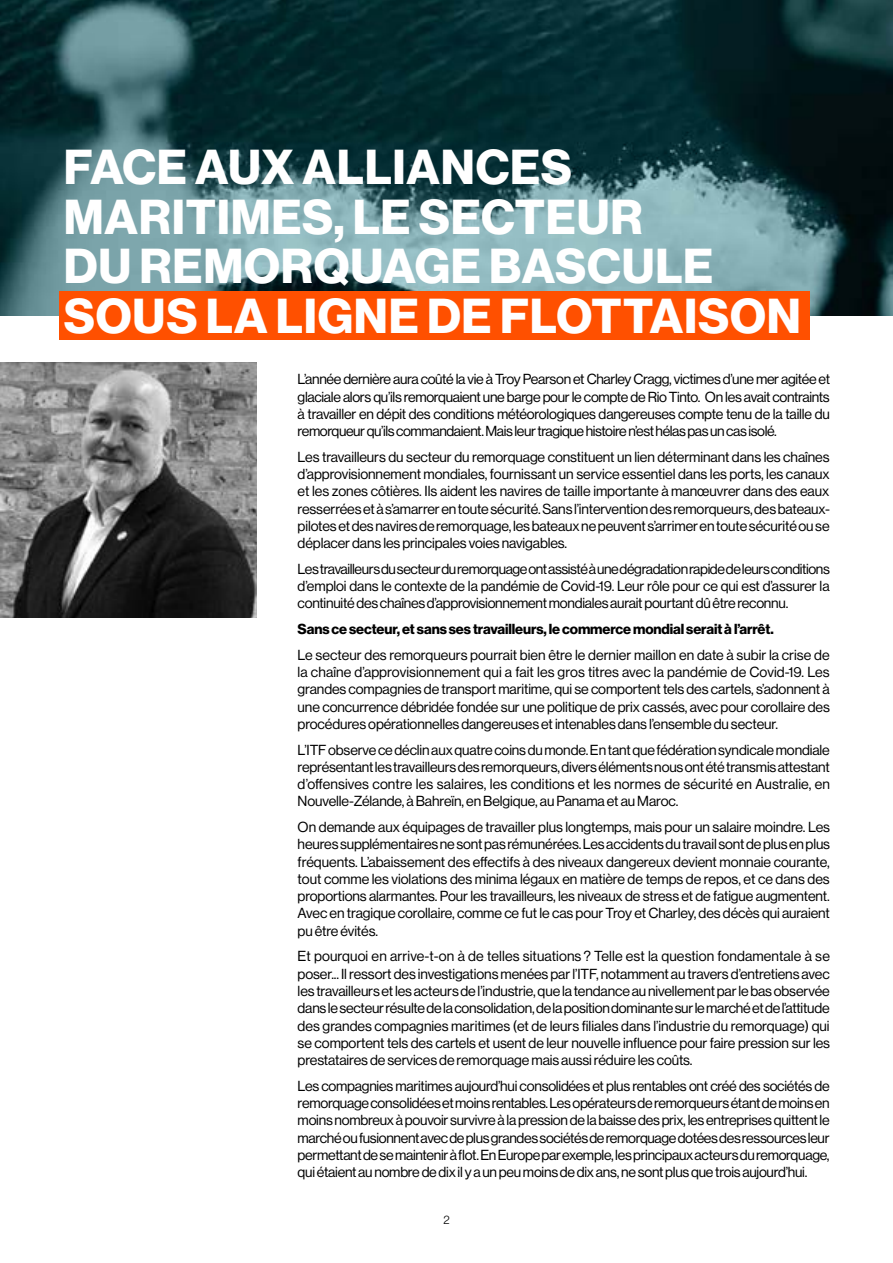
<style>
.page{position:relative;width:893px;height:1263px;background:#fff}
.page>*{position:absolute;margin:0;border:0;box-sizing:border-box;transform-origin:0 0}
.t1{font:48px/49.5px "N Haas Grotesk DS Pro 75 Bd";letter-spacing:.015em;color:#fff}
.t2{font:14.25px/17.2px "N Haas Grotesk DS Pro 55 Rg";letter-spacing:-.01em;color:#000;text-align:justify}
.t3{font:14.25px "N Haas Grotesk DS Pro 75 Bd";letter-spacing:-.01em;color:#000}
.t4{font:12px "N Haas Grotesk DS Pro 45 Lt";color:#000}
</style>
<div class="page">
<img style="left:0;top:0;width:893px;height:316px">
<img style="left:0;top:363px;width:256px;height:255px">
<div style="left:60px;top:291px;width:750px;height:49px;background:#ff5000"></div>
<h1 class="t1" style="left:64px;top:144px;width:738px">FACE AUX ALLIANCES<br>MARITIMES, LE SECTEUR<br>DU REMORQUAGE BASCULE<br>SOUS LA LIGNE DE FLOTTAISON</h1>
<p class="t2" style="left:298px;top:371px;width:534px">L’année dernière aura coûté la vie à Troy Pearson et Charley Cragg, victimes d’une mer agitée et glaciale alors qu’ils remorquaient une barge pour le compte de RioTinto. On les avait contraints à travailler en dépit des conditions météorologiques dangereuses compte tenu de la taille du remorqueur qu’ils commandaient. Mais leur tragique histoire n’est hélas pas un cas isolé.</p>
<p class="t2" style="left:298px;top:448px;width:534px">Les travailleurs du secteur du remorquage constituent un lien déterminant dans les chaînes d’approvisionnement mondiales, fournissant un service essentiel dans les ports, les canaux et les zones côtières. Ils aident les navires de taille importante à manœuvrer dans des eaux resserrées et à s’amarrer en toute sécurité. Sans l’intervention des remorqueurs, des bateaux&shy;pilotes et des navires de remorquage, les bateaux ne peuvent s’arrimer en toute sécurité ou se déplacer dans les principales voies navigables.</p>
<p class="t2" style="left:298px;top:560px;width:534px">Les travailleurs du secteur du remorquage ont assisté à une dégradation rapide de leurs conditions d’emploi dans le contexte de la pandémie de Covid-19. Leur rôle pour ce qui est d’assurer la continuité des chaînes d’approvisionnement mondiales aurait pourtant dû être reconnu.</p>
<p class="t3" style="left:298px;top:621px;width:478px">Sans ce secteur, et sans ses travailleurs, le commerce mondial serait à l’arrêt.</p>
<p class="t2" style="left:298px;top:646px;width:534px">Le secteur des remorqueurs pourrait bien être le dernier maillon en date à subir la crise de la chaîne d’approvisionnement qui a fait les gros titres avec la pandémie de Covid-19. Les grandes compagnies de transport maritime, qui se comportent tels des cartels, s’adonnent à une concurrence débridée fondée sur une politique de prix cassés, avec pour corollaire des procédures opérationnelles dangereuses et intenables dans l’ensemble du secteur.</p>
<p class="t2" style="left:298px;top:741px;width:534px">L’ITF observe ce déclin aux quatre coins du monde. En tant que fédération syndicale mondiale représentant les travailleurs des remorqueurs, divers éléments nous ont été transmis attestant d’offensives contre les salaires, les conditions et les normes de sécurité en Australie, en Nouvelle-Zélande, à Bahreïn, en Belgique, au Panama et au Maroc.</p>
<p class="t2" style="left:298px;top:819px;width:534px">On demande aux équipages de travailler plus longtemps, mais pour un salaire moindre. Les heures supplémentaires ne sont pas rémunérées. Les accidents du travail sont de plus en plus fréquents. L’abaissement des effectifs à des niveaux dangereux devient monnaie courante, tout comme les violations des minima légaux en matière de temps de repos, et ce dans des proportions alarmantes. Pour les travailleurs, les niveaux de stress et de fatigue augmentent.<br>Avec en tragique corollaire, comme ce fut le cas pour Troy et Charley, des décès qui auraient pu être évités.</p>
<p class="t2" style="left:298px;top:948px;width:534px">Et pourquoi en arrive-t-on à de telles situations ? Telle est la question fondamentale à se poser... Il ressort des investigations menées par l’ITF, notamment au travers d’entretiens avec les travailleurs et les acteurs de l’industrie, que la tendance au nivellement par le bas observée dans le secteur résulte de la consolidation, de la position dominante sur le marché et de l’attitude des grandes compagnies maritimes (et de leurs filiales dans l’industrie du remorquage) qui se comportent tels des cartels et usent de leur nouvelle influence pour faire pression sur les prestataires de services de remorquage mais aussi réduire les coûts.</p>
<p class="t2" style="left:298px;top:1077px;width:534px">Les compagnies maritimes aujourd’hui consolidées et plus rentables ont créé des sociétés de remorquage consolidées et moins rentables. Les opérateurs de remorqueurs étant de moins en moins nombreux à pouvoir survivre à la pression de la baisse des prix, les entreprises quittent le marché ou fusionnent avec de plus grandes sociétés de remorquage dotées des ressources leur permettant de se maintenir à flot. En Europe par exemple, les principaux acteurs du remorquage, qui étaient au nombre de dix il y a un peu moins de dix ans, ne sont plus que trois aujourd’hui.</p>
<p class="t4" style="left:443px;top:1213px;width:8px">2</p>
</div>
